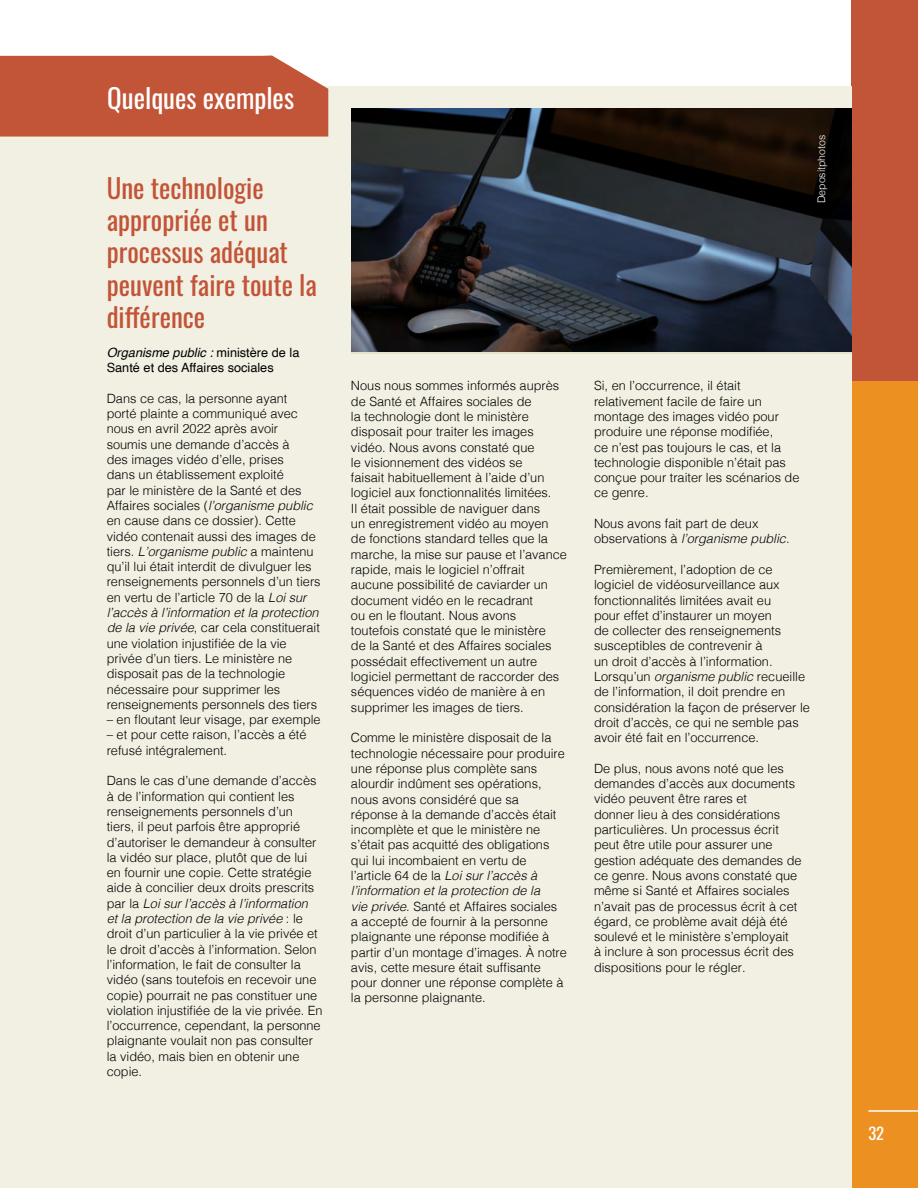
<style>
.page{position:relative;width:918px;height:1188px;background:#fff}
.page>*{position:absolute;margin:0;border:0;box-sizing:border-box;transform-origin:0 0}
.t1{font:27px/32.4px "Oswald";color:#c25437}
.t2{font:27px "Oswald";color:#fff}
.t3{font:16.5px "Oswald";color:#fff}
.t4{font:300 12.75px/15.3px "Helvetica";color:#000}
.t5{font:12.75px/15.3px "Helvetica";color:#000}
.t6{font:300 10.5px "Helvetica";color:#fff}
.s1{font-style:italic}
</style>
<div class="page">
<div style="left:851px;top:283px;width:67px;height:905px;background:#ec9121"></div>
<div style="left:851px;top:0;width:67px;height:381px;background:#c25437"></div>
<hr style="left:868px;top:1110px;width:50px;height:2px;background:#fff">
<div style="left:0;top:86px;width:851px;height:1102px;background:#f2f0e3"></div>
<svg style="left:351px;top:108px;width:500px;height:245px;background:#252930"></svg>
<div style="left:0;top:55px;width:328px;height:82px;background:#c25437"></div>
<p class="t2" style="left:107px;top:74px;width:188px">Quelques exemples</p>
<p class="t1" style="left:107px;top:169px;width:212px">Une technologie appropriée et un processus adéquat peuvent faire toute la différence</p>
<p class="t5" style="left:107px;top:345px;width:194px"><span class="s1">Organisme public :</span> ministère de la<br>Santé et des Affaires sociales</p>
<p class="t4" style="left:107px;top:390px;width:215px">Dans ce cas, la personne ayant<br>porté plainte a communiqué avec nous en avril 2022 après avoir soumis une demande d’accès à<br>des images vidéo d’elle, prises<br>dans un établissement exploité<br>par le ministère de la Santé et des Affaires sociales (<span class="s1">l’organisme public </span>en cause dans ce dossier). Cette vidéo contenait aussi des images de tiers. <span class="s1">L’organisme public</span> a maintenu qu’il lui était interdit de divulguer les renseignements personnels d’un tiers en vertu de l’article 70 de la <span class="s1">Loi sur l’accès à l’information et la protection de la vie privée</span>, car cela constituerait une violation injustifiée de la vie privée d’un tiers. Le ministère ne disposait pas de la technologie nécessaire pour supprimer les renseignements personnels des tiers</p>
<p class="t4" style="left:107px;top:711px;width:215px">– en floutant leur visage, par exemple</p>
<p class="t4" style="left:107px;top:726px;width:201px">– et pour cette raison, l’accès a été refusé intégralement.</p>
<p class="t4" style="left:107px;top:772px;width:218px">Dans le cas d’une demande d’accès à de l’information qui contient les renseignements personnels d’un tiers, il peut parfois être approprié d’autoriser le demandeur à consulter la vidéo sur place, plutôt que de lui en fournir une copie. Cette stratégie aide à concilier deux droits prescrits par la <span class="s1">Loi sur l’accès à l’information<br>et la protection de la vie privée</span> : le droit d’un particulier à la vie privée et le droit d’accès à l’information. Selon l’information, le fait de consulter la vidéo (sans toutefois en recevoir une copie) pourrait ne pas constituer une violation injustifiée de la vie privée. En l’occurrence, cependant, la personne plaignante voulait non pas consulter la vidéo, mais bien en obtenir une copie.</p>
<p class="t6" style="left:812px;top:203px;width:70px;rotate:-90deg">Depositphotos</p>
<p class="t4" style="left:351px;top:377px;width:218px">Nous nous sommes informés auprès de Santé et Affaires sociales de<br>la technologie dont le ministère disposait pour traiter les images vidéo. Nous avons constaté que<br>le visionnement des vidéos se<br>faisait habituellement à l’aide d’un logiciel aux fonctionnalités limitées.<br>Il était possible de naviguer dans<br>un enregistrement vidéo au moyen<br>de fonctions standard telles que la marche, la mise sur pause et l’avance rapide, mais le logiciel n’offrait aucune possibilité de caviarder un document vidéo en le recadrant<br>ou en le floutant. Nous avons toutefois constaté que le ministère<br>de la Santé et des Affaires sociales possédait effectivement un autre logiciel permettant de raccorder des séquences vidéo de manière à en supprimer les images de tiers.</p>
<p class="t4" style="left:351px;top:729px;width:218px">Comme le ministère disposait de la technologie nécessaire pour produire une réponse plus complète sans alourdir indûment ses opérations, nous avons considéré que sa réponse à la demande d’accès était incomplète et que le ministère ne s’était pas acquitté des obligations qui lui incombaient en vertu de l’article 64 de la <span class="s1">Loi sur l’accès à l’information et la protection de la<br>vie privée</span>. Santé et Affaires sociales a accepté de fournir à la personne plaignante une réponse modifiée à partir d’un montage d’images. À notre avis, cette mesure était suffisante pour donner une réponse complète à la personne plaignante.</p>
<p class="t4" style="left:594px;top:377px;width:207px">Si, en l’occurrence, il était relativement facile de faire un montage des images vidéo pour produire une réponse modifiée,<br>ce n’est pas toujours le cas, et la technologie disponible n’était pas conçue pour traiter les scénarios de ce genre.</p>
<p class="t4" style="left:594px;top:515px;width:197px">Nous avons fait part de deux observations à <span class="s1">l’organisme public</span>.</p>
<p class="t4" style="left:594px;top:561px;width:217px">Premièrement, l’adoption de ce logiciel de vidéosurveillance aux fonctionnalités limitées avait eu<br>pour effet d’instaurer un moyen<br>de collecter des renseignements susceptibles de contrevenir à<br>un droit d’accès à l’information.<br>Lorsqu’un <span class="s1">organisme public</span> recueille de l’information, il doit prendre en considération la façon de préserver le droit d’accès, ce qui ne semble pas avoir été fait en l’occurrence.</p>
<p class="t4" style="left:594px;top:760px;width:209px">De plus, nous avons noté que les demandes d’accès aux documents vidéo peuvent être rares et<br>donner lieu à des considérations particulières. Un processus écrit peut être utile pour assurer une gestion adéquate des demandes de ce genre. Nous avons constaté que même si Santé et Affaires sociales n’avait pas de processus écrit à cet égard, ce problème avait déjà été soulevé et le ministère s’employait<br>à inclure à son processus écrit des dispositions pour le régler.</p>
<p class="t3" style="left:868px;top:1119px;width:17px">32</p>
</div>
